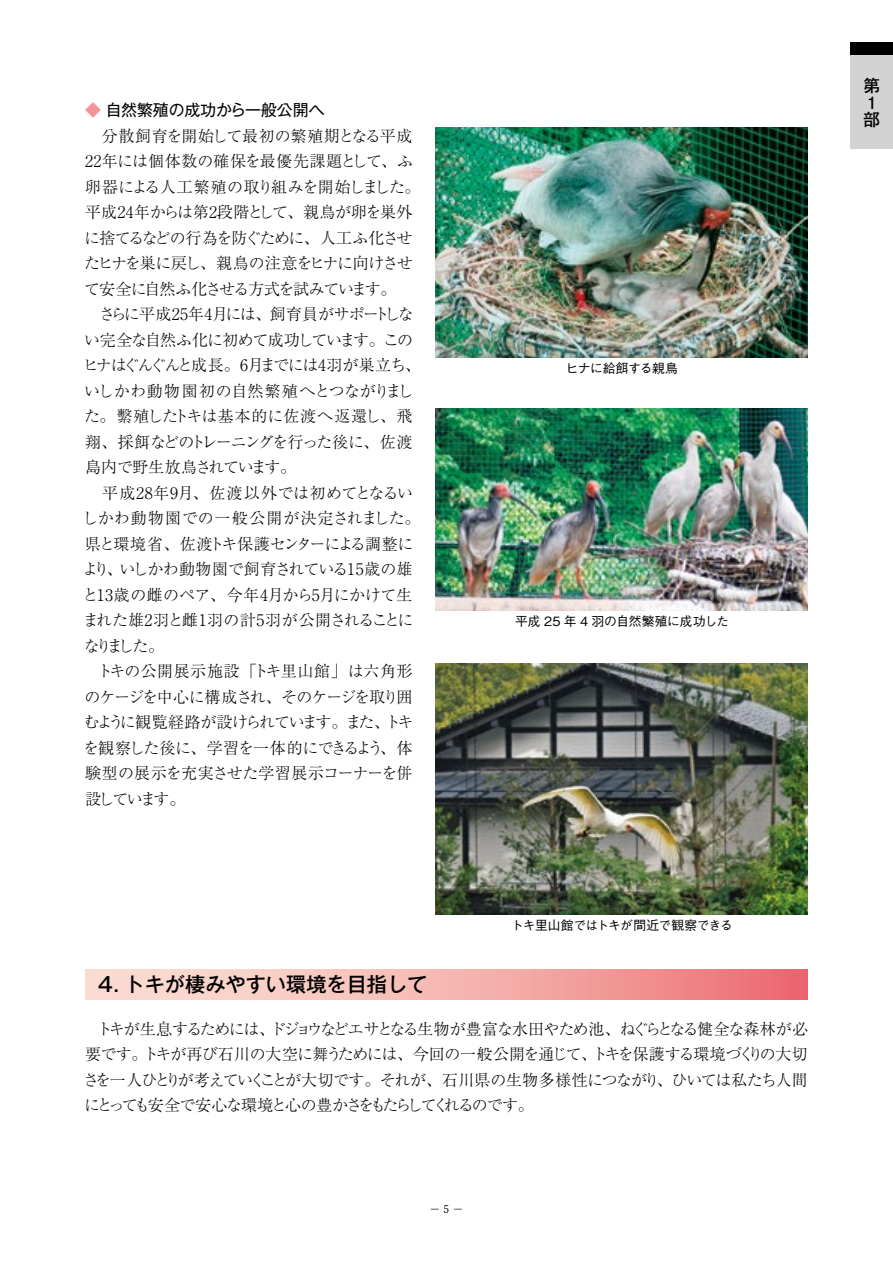
<style>
.page{position:relative;width:893px;height:1263px;background:#fff}
.page>*{position:absolute;margin:0;border:0;box-sizing:border-box;transform-origin:0 0}
.t1{font:500 20.25px "Gothic MB101 Pr 6";color:#000}
.t2{font:700 16.95px/17px "Futo Go B101 Pr 6";color:#000}
.t3{font:300 15.9px/25.5px "Ryumin Pr 6";letter-spacing:-.045em;color:#000}
.t4{font:15.9px "Gothic MB101 Pr 6";color:#000}
.t5{font:500 12.75px "Gothic BBB Pr 6";letter-spacing:-.025em;color:#000}
.t6{font:700 10.65px "Futo Min A101 Pr 6";color:#000}
.s1{color:#f19697}
</style>
<div class="page">
<div style="left:850px;top:43px;width:43px;height:106px;background:#d3d3d4"></div>
<div style="left:850px;top:43px;width:43px;height:12px;background:#000"></div>
<img style="left:436px;top:128px;width:372px;height:229px">
<img style="left:436px;top:408px;width:372px;height:202px">
<img style="left:436px;top:663px;width:372px;height:251px">
<svg style="left:85px;top:969px;width:723px;height:30px;background:#f4afab"></svg>
<p class="t2" style="left:863px;top:76px;width:18px">第</p>
<p class="t4" style="left:85px;top:97px;width:241px"><span class="s1">◆</span> 自然繁殖の成功から一般公開へ</p>
<p class="t2" style="left:863px;top:93px;width:18px">1部</p>
<p class="t3" style="left:82px;top:122px;width:340px">　分散飼育を開始して最初の繁殖期となる平成<br>22年には個体数の確保を最優先課題として、ふ卵器による人工繁殖の取り組みを開始しました。平成24年からは第2段階として、親鳥が卵を巣外に捨てるなどの行為を防ぐために、人工ふ化させたヒナを巣に戻し、親鳥の注意をヒナに向けさせて安全に自然ふ化させる方式を試みています。<br>　さらに平成25年4月には、飼育員がサポートしない完全な自然ふ化に初めて成功しています。このヒナはぐんぐんと成長。6月までには4羽が巣立ち、いしかわ動物園初の自然繁殖へとつながりました。繫殖したトキは基本的に佐渡へ返還し、飛翔、採餌などのトレーニングを行った後に、佐渡島内で野生放鳥されています。<br>　平成28年9月、佐渡以外では初めてとなるいしかわ動物園での一般公開が決定されました。県と環境省、佐渡トキ保護センターによる調整により、いしかわ動物園で飼育されている15歳の雄と13歳の雌のペア、今年4月から5月にかけて生まれた雄2羽と雌1羽の計5羽が公開されることになりました。<br>　トキの公開展示施設「トキ里山館」は六角形のケージを中心に構成され、そのケージを取り囲むように観覧経路が設けられています。また、トキを観察した後に、学習を一体的にできるよう、体験型の展示を充実させた学習展示コーナーを併設しています。</p>
<p class="t5" style="left:566px;top:358px;width:114px">ヒナに給餌する親鳥</p>
<p class="t5" style="left:515px;top:611px;width:215px">平成 25 年 4 羽の自然繁殖に成功した</p>
<p class="t1" style="left:98px;top:967px;width:331px">4. トキが棲みやすい環境を目指して</p>
<p class="t5" style="left:511px;top:915px;width:223px">トキ里山館ではトキが間近で観察できる</p>
<p class="t3" style="left:83px;top:1015px;width:727px;text-align:justify">　トキが生息するためには、ドジョウなどエサとなる生物が豊富な水田やため池、ねぐらとなる健全な森林が必要です。トキが再び石川の大空に舞うためには、今回の一般公開を通じて、トキを保護する環境づくりの大切さを一人ひとりが考えていくことが大切です。それが、石川県の生物多様性につながり、ひいては私たち人間にとっても安全で安心な環境と心の豊かさをもたらしてくれるのです。</p>
<p class="t6" style="left:429px;top:1200px;width:36px">− 5 −</p>
</div>
